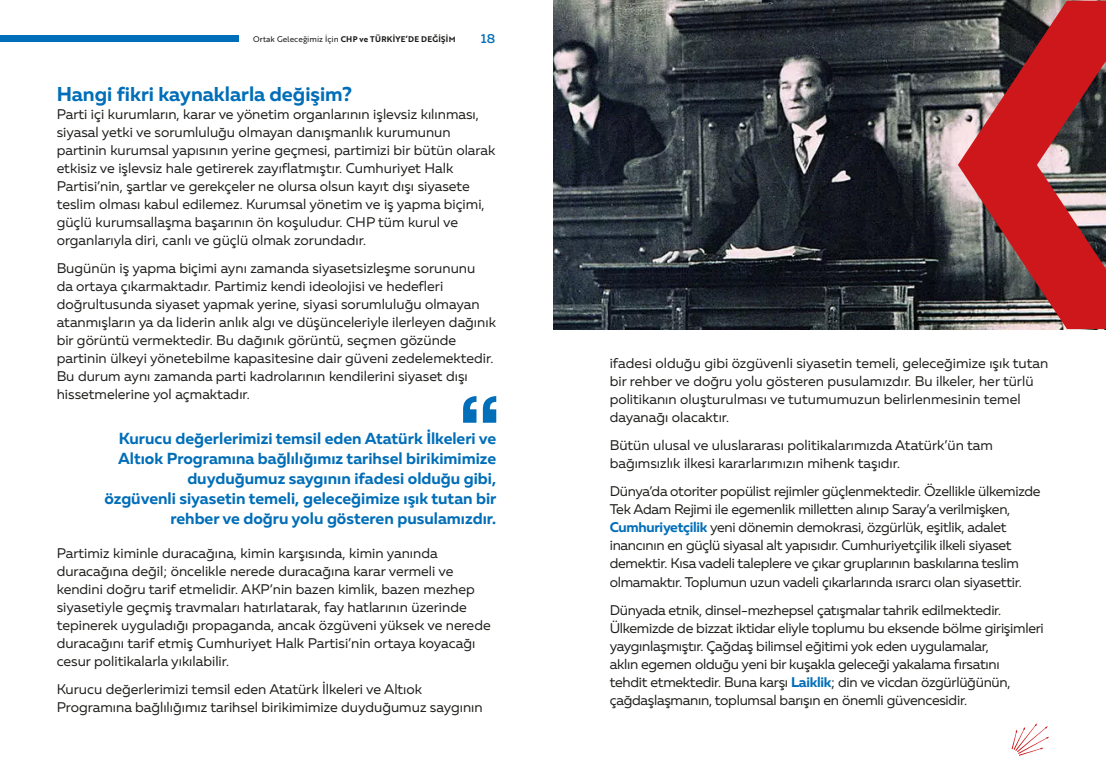
<style>
.page{position:relative;width:1106px;height:780px;background:#fff}
.page>*{position:absolute;margin:0;border:0;box-sizing:border-box;transform-origin:0 0}
.t1{font:700 20px "Muller";color:#006eb8}
.t2{font:700 16px/20px "Muller";color:#006eb8;text-align:right}
.t3{font:14px/18px "Muller";color:#1d1d1b}
.t4{font:14px/18px "Muller";letter-spacing:-.02em;color:#1d1d1b}
.t5{font:500 13px "Muller";color:#006eb8}
.t6{font:8px "Brother 1816 Bold";letter-spacing:.04em;color:#1d1d1b}
.s1{font-family:"Brother 1816 Regular"}
.s2{font-weight:700;color:#006eb8}
</style>
<div class="page">
<svg style="left:1011px;top:723px;width:38px;height:32px"></svg>
<div style="left:0;top:36px;width:239px;height:6px;background:#006eb8"></div>
<svg style="left:463px;top:396px;width:33px;height:26px"></svg>
<img style="left:553px;top:0;width:553px;height:329px">
<svg style="left:957px;top:1px;width:149px;height:328px;background:#974041"></svg>
<p class="t6" style="left:253px;top:33px;width:204px"><span class="s1">Ortak Geleceğimiz İçin</span> CHP ve TÜRKİYE’DE DEĞİŞİM</p>
<p class="t5" style="left:481px;top:31px;width:16px">18</p>
<h1 class="t1" style="left:57px;top:81px;width:297px">Hangi fikri kaynaklarla değişim?</h1>
<p class="t3" style="left:57px;top:105px;width:440px">Parti içi kurumların, karar ve yönetim organlarının işlevsiz kılınması, siyasal yetki ve sorumluluğu olmayan danışmanlık kurumunun partinin kurumsal yapısının yerine geçmesi, partimizi bir bütün olarak etkisiz ve işlevsiz hale getirerek zayıflatmıştır. Cumhuriyet Halk Partisi’nin, şartlar ve gerekçeler ne olursa olsun kayıt dışı siyasete teslim olması kabul edilemez. Kurumsal yönetim ve iş yapma biçimi, güçlü kurumsallaşma başarının ön koşuludur. CHP tüm kurul ve organlarıyla diri, canlı ve güçlü olmak zorundadır.</p>
<p class="t3" style="left:57px;top:259px;width:441px">Bugünün iş yapma biçimi aynı zamanda siyasetsizleşme sorununu<br>da ortaya çıkarmaktadır. Partimiz kendi ideolojisi ve hedefleri doğrultusunda siyaset yapmak yerine, siyasi sorumluluğu olmayan atanmışların ya da liderin anlık algı ve düşünceleriyle ilerleyen dağınık bir görüntü vermektedir. Bu dağınık görüntü, seçmen gözünde partinin ülkeyi yönetebilme kapasitesine dair güveni zedelemektedir.<br>Bu durum aynı zamanda parti kadrolarının kendilerini siyaset dışı hissetmelerine yol açmaktadır.</p>
<p class="t2" style="left:104px;top:428px;width:394px">Kurucu değerlerimizi temsil eden Atatürk İlkeleri ve Altıok Programına bağlılığımız tarihsel birikimimize duyduğumuz saygının ifadesi olduğu gibi,<br>özgüvenli siyasetin temeli, geleceğimize ışık tutan bir rehber ve doğru yolu gösteren pusulamızdır.</p>
<p class="t3" style="left:57px;top:544px;width:435px">Partimiz kiminle duracağına, kimin karşısında, kimin yanında duracağına değil; öncelikle nerede duracağına karar vermeli ve kendini doğru tarif etmelidir. AKP’nin bazen kimlik, bazen mezhep siyasetiyle geçmiş travmaları hatırlatarak, fay hatlarının üzerinde tepinerek uyguladığı propaganda, ancak özgüveni yüksek ve nerede duracağını tarif etmiş Cumhuriyet Halk Partisi’nin ortaya koyacağı cesur politikalarla yıkılabilir.</p>
<p class="t3" style="left:57px;top:680px;width:427px">Kurucu değerlerimizi temsil eden Atatürk İlkeleri ve Altıok<br>Programına bağlılığımız tarihsel birikimimize duyduğumuz saygının</p>
<p class="t3" style="left:609px;top:354px;width:440px">ifadesi olduğu gibi özgüvenli siyasetin temeli, geleceğimize ışık tutan bir rehber ve doğru yolu gösteren pusulamızdır. Bu ilkeler, her türlü politikanın oluşturulması ve tutumumuzun belirlenmesinin temel dayanağı olacaktır.</p>
<p class="t3" style="left:609px;top:436px;width:385px">Bütün ulusal ve uluslararası politikalarımızda Atatürk’ün tam bağımsızlık ilkesi kararlarımızın mihenk taşıdır.</p>
<p class="t4" style="left:609px;top:482px;width:432px">Dünya’da otoriter popülist rejimler güçlenmektedir. Özellikle ülkemizde Tek Adam Rejimi ile egemenlik milletten alınıp Saray’a verilmişken, <span class="s2">Cumhuriyetçilik</span> yeni dönemin demokrasi, özgürlük, eşitlik, adalet inancının en güçlü siyasal alt yapısıdır. Cumhuriyetçilik ilkeli siyaset demektir. Kısa vadeli taleplere ve çıkar gruplarının baskılarına teslim olmamaktır. Toplumun uzun vadeli çıkarlarında ısrarcı olan siyasettir.</p>
<p class="t4" style="left:609px;top:600px;width:435px">Dünyada etnik, dinsel-mezhepsel çatışmalar tahrik edilmektedir.<br>Ülkemizde de bizzat iktidar eliyle toplumu bu eksende bölme girişimleri yaygınlaşmıştır. Çağdaş bilimsel eğitimi yok eden uygulamalar,<br>aklın egemen olduğu yeni bir kuşakla geleceği yakalama fırsatını<br>tehdit etmektedir. Buna karşı <span class="s2">Laiklik</span>; din ve vicdan özgürlüğünün, çağdaşlaşmanın, toplumsal barışın en önemli güvencesidir.</p>
</div>
